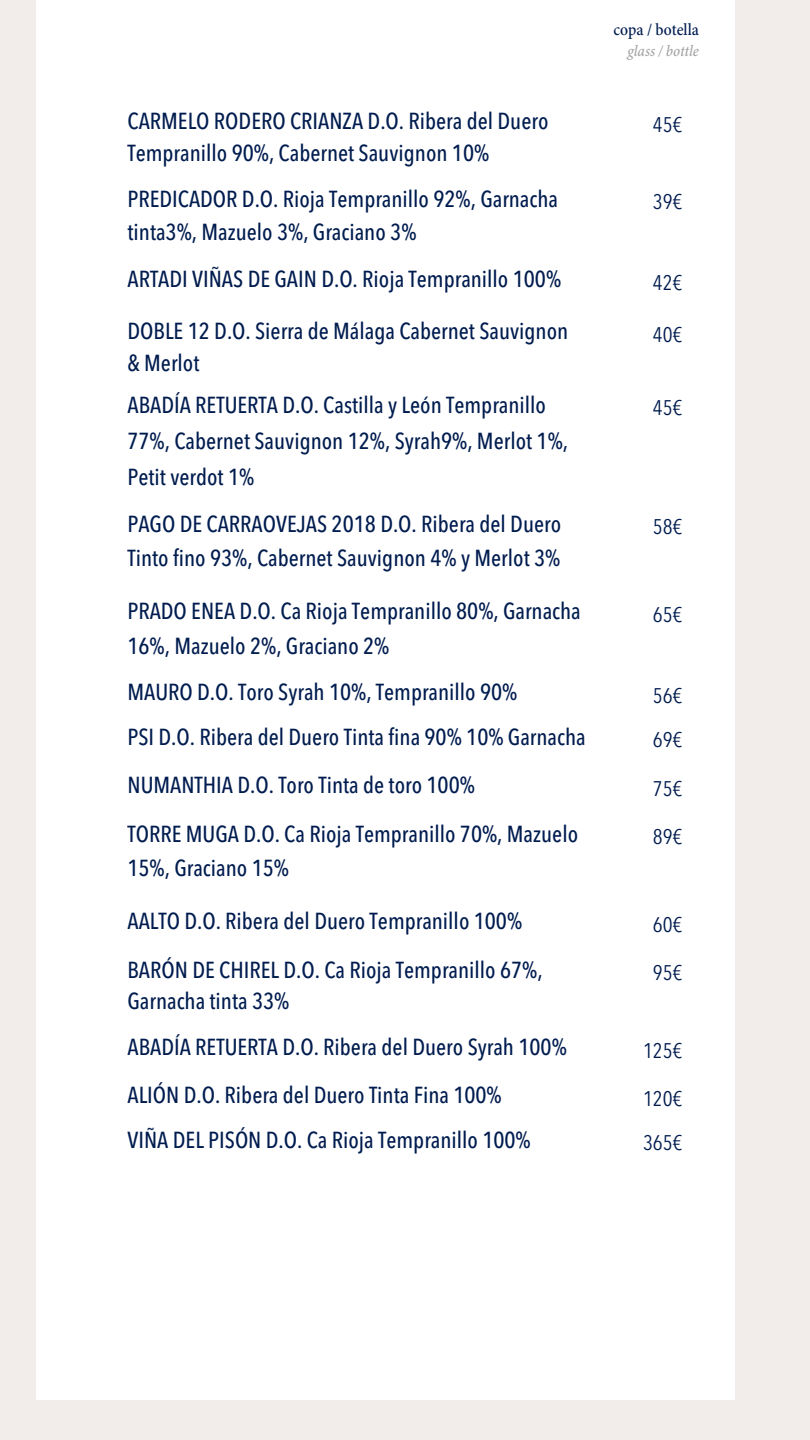
<style>
.page{position:relative;width:810px;height:1440px;background:#f2edeb}
.page>*{position:absolute;margin:0;border:0;box-sizing:border-box;transform-origin:0 0}
.t1{font:500 condensed 23px/36px "Avenir Next LT Pro";color:#001c4f}
.t2{font:condensed 21px "Avenir Next LT Pro";color:#001c4f}
.t3{font:500 condensed 17.2px "Minion Pro";color:#001c4f}
.t4{font:italic 500 condensed 16px "Minion Pro";color:#a4a2a3}
</style>
<div class="page">
<div style="left:37px;top:0;width:698px;height:1400px;background:#fff"></div>
<h2 class="t3" style="left:613px;top:23px;width:87px">copa / botella</h2>
<h1 class="t4" style="left:628px;top:44px;width:73px">glass / bottle</h1>
<h2 class="t1" style="left:127px;top:105px;width:423px">CARMELO RODERO CRIANZA D.O. Ribera del Duero</h2>
<h1 class="t2" style="left:653px;top:116px;width:31px">45€</h1>
<h2 class="t1" style="left:127px;top:137px;width:363px">Tempranillo 90%, Cabernet Sauvignon 10%</h2>
<h2 class="t1" style="left:127px;top:183px;width:432px">PREDICADOR D.O. Rioja Tempranillo 92%, Garnacha</h2>
<h1 class="t2" style="left:653px;top:194px;width:31px">39€</h1>
<h2 class="t1" style="left:127px;top:216px;width:291px">tinta3%, Mazuelo 3%, Graciano 3%</h2>
<h2 class="t1" style="left:127px;top:263px;width:435px">ARTADI VIÑAS DE GAIN D.O. Rioja Tempranillo 100%</h2>
<h1 class="t2" style="left:653px;top:274px;width:31px">42€</h1>
<h2 class="t1" style="left:127px;top:315px;width:442px">DOBLE 12 D.O. Sierra de Málaga Cabernet Sauvignon</h2>
<h1 class="t2" style="left:653px;top:326px;width:31px">40€</h1>
<h2 class="t1" style="left:127px;top:347px;width:73px">&amp; Merlot</h2>
<h2 class="t1" style="left:127px;top:389px;width:420px">ABADÍA RETUERTA D.O. Castilla y León Tempranillo</h2>
<h1 class="t2" style="left:653px;top:400px;width:31px">45€</h1>
<h2 class="t1" style="left:127px;top:425px;width:442px">77%, Cabernet Sauvignon 12%, Syrah9%, Merlot 1%,<br>Petit verdot 1%</h2>
<h2 class="t1" style="left:127px;top:508px;width:435px">PAGO DE CARRAOVEJAS 2018 D.O. Ribera del Duero</h2>
<h1 class="t2" style="left:653px;top:518px;width:31px">58€</h1>
<h2 class="t1" style="left:127px;top:542px;width:434px">Tinto fino 93%, Cabernet Sauvignon 4% y Merlot 3%</h2>
<p class="t1" style="left:127px;top:595px;width:455px">PRADO ENEA D.O. Ca Rioja Tempranillo 80%, Garnacha</p>
<p class="t2" style="left:653px;top:606px;width:31px">65€</p>
<p class="t1" style="left:127px;top:631px;width:263px">16%, Mazuelo 2%, Graciano 2%</p>
<h2 class="t1" style="left:127px;top:677px;width:391px">MAURO D.O. Toro Syrah 10%, Tempranillo 90%</h2>
<h1 class="t2" style="left:653px;top:687px;width:31px">56€</h1>
<h2 class="t1" style="left:127px;top:721px;width:460px">PSI D.O. Ribera del Duero Tinta fina 90% 10% Garnacha</h2>
<h1 class="t2" style="left:653px;top:731px;width:31px">69€</h1>
<h2 class="t1" style="left:127px;top:769px;width:349px">NUMANTHIA D.O. Toro Tinta de toro 100%</h2>
<h1 class="t2" style="left:653px;top:780px;width:31px">75€</h1>
<h2 class="t1" style="left:127px;top:818px;width:452px">TORRE MUGA D.O. Ca Rioja Tempranillo 70%, Mazuelo</h2>
<h1 class="t2" style="left:653px;top:828px;width:31px">89€</h1>
<h2 class="t1" style="left:127px;top:852px;width:163px">15%, Graciano 15%</h2>
<h2 class="t1" style="left:127px;top:905px;width:396px">AALTO D.O. Ribera del Duero Tempranillo 100%</h2>
<h1 class="t2" style="left:653px;top:916px;width:31px">60€</h1>
<h2 class="t1" style="left:127px;top:954px;width:417px">BARÓN DE CHIREL D.O. Ca Rioja Tempranillo 67%,</h2>
<h1 class="t2" style="left:653px;top:964px;width:31px">95€</h1>
<h2 class="t1" style="left:127px;top:985px;width:163px">Garnacha tinta 33%</h2>
<h2 class="t1" style="left:127px;top:1031px;width:441px">ABADÍA RETUERTA D.O. Ribera del Duero Syrah 100%</h2>
<h1 class="t2" style="left:643px;top:1042px;width:41px">125€</h1>
<h2 class="t1" style="left:127px;top:1079px;width:376px">ALIÓN D.O. Ribera del Duero Tinta Fina 100%</h2>
<h1 class="t2" style="left:643px;top:1090px;width:41px">120€</h1>
<h2 class="t1" style="left:127px;top:1124px;width:405px">VIÑA DEL PISÓN D.O. Ca Rioja Tempranillo 100%</h2>
<h1 class="t2" style="left:643px;top:1134px;width:41px">365€</h1>
</div>
